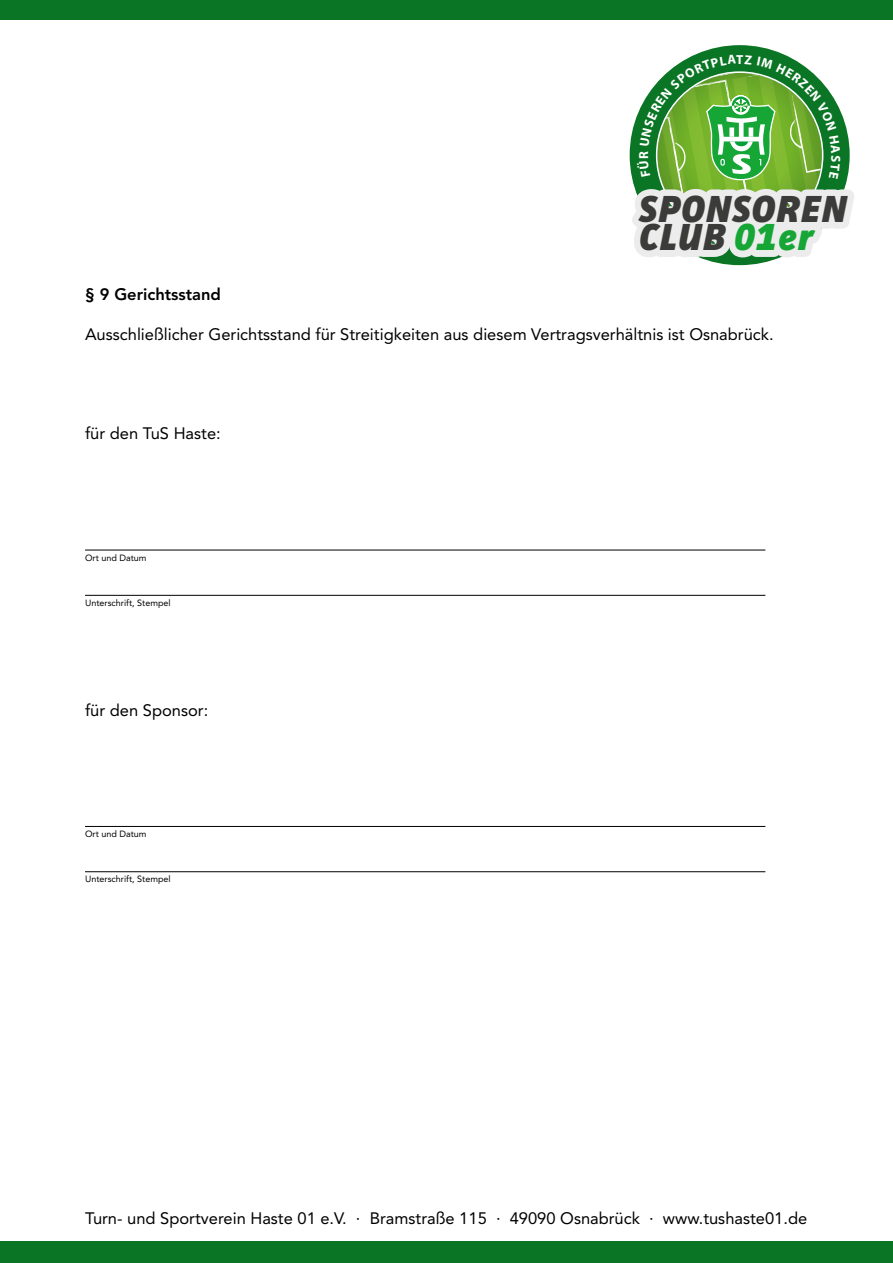
<style>
.page{position:relative;width:893px;height:1263px;background:#fff}
.page>*{position:absolute;margin:0;border:0;box-sizing:border-box;transform-origin:0 0}
.t1{font:italic 800 37.8px/28.3px "Facit";letter-spacing:.025em;color:#3b3b3a}
.t2{font:16.5px "Avenir LT Std";color:#000}
.t3{font:800 16.5px "Avenir LT Std";color:#000}
.t4{font:700 13.2px "Myriad Pro";color:#fff}
.t5{font:9px "Avenir LT Std";color:#000}
.s1{color:#16a636}
</style>
<div class="page">
<div style="left:0;top:0;width:893px;height:19px;background:#0a7524"></div>
<div style="left:0;top:1242px;width:893px;height:21px;background:#0a7524"></div>
<hr style="left:85px;top:550px;width:680px;height:1px;background:#000">
<hr style="left:85px;top:826px;width:680px;height:1px;background:#000">
<hr style="left:85px;top:595px;width:680px;height:1px;background:#000">
<hr style="left:85px;top:871px;width:680px;height:1px;background:#000">
<svg style="left:708px;top:45px;width:64px;height:5px"></svg>
<svg style="left:629px;top:50px;width:225px;height:216px"></svg>
<p class="t4" style="left:635px;top:159px;width:9px;rotate:-90deg">R</p>
<p class="t4" style="left:736px;top:51px;width:9px">T</p>
<h1 class="t1" style="left:639px;top:194px;width:209px">SPONSOREN<br>CLUB <span class="s1">01er</span></h1>
<p class="t3" style="left:85px;top:285px;width:137px">§ 9 Gerichtsstand</p>
<p class="t2" style="left:85px;top:324px;width:690px">Ausschließlicher Gerichtsstand für Streitigkeiten aus diesem Vertragsverhältnis ist Osnabrück.</p>
<p class="t2" style="left:85px;top:423px;width:137px">für den TuS Haste:</p>
<p class="t5" style="left:85px;top:552px;width:63px">Ort und Datum</p>
<p class="t5" style="left:85px;top:597px;width:87px">Unterschrift, Stempel</p>
<p class="t2" style="left:85px;top:701px;width:125px">für den Sponsor:</p>
<p class="t5" style="left:85px;top:829px;width:63px">Ort und Datum</p>
<p class="t5" style="left:85px;top:874px;width:87px">Unterschrift, Stempel</p>
<p class="t2" style="left:85px;top:1209px;width:724px">Turn- und Sportverein Haste 01 e.V. ∙ Bramstraße 115 ∙ 49090 Osnabrück ∙ www.tushaste01.de</p>
</div>
